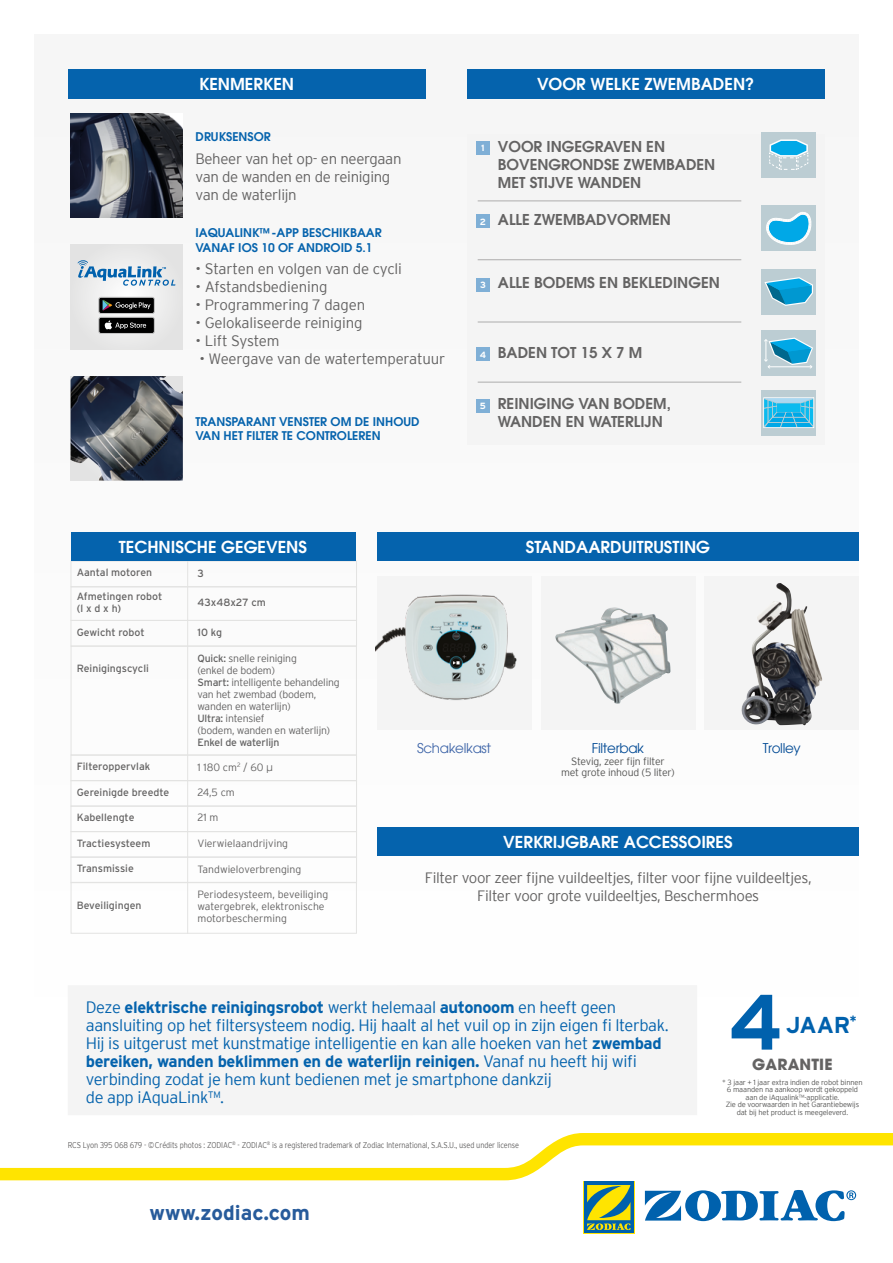
<style>
.page{position:relative;width:893px;height:1263px;background:#fff}
.page>*{position:absolute;margin:0;border:0;box-sizing:border-box;transform-origin:0 0}
.t1{font:700 78.3px "Interstate";color:#0061ad}
.t2{font:700 23.1px "Interstate";color:#0061ad}
.t3{font:700 20.85px "Interstate";color:#275b9b}
.t4{font:300 16.5px/18px "Interstate";letter-spacing:-.02em;color:#0563ad}
.t5{font:600 16.5px "Avant Garde LT";color:#fff}
.t6{font:700 15.45px "Avant Garde LT";letter-spacing:.01em;color:#646363}
.t7{font:300 15px/18px "Interstate";letter-spacing:-.02em;color:#646363;text-align:center}
.t8{font:600 15px/18px "Avant Garde LT";color:#646363}
.t9{font:13.5px "Avant Garde LT";letter-spacing:-.02em;color:#004994}
.t10{font:13.5px "Avant Garde LT";letter-spacing:-.02em;color:#3e65a8}
.t11{font:600 12px/14.4px "Avant Garde LT";color:#0563ad}
.t12{font:300 10.5px/12px "Interstate";letter-spacing:-.02em;color:#646363}
.t13{font:10.5px/12px "Interstate";color:#646363}
.t14{font:300 10.5px/12px "Interstate";color:#646363}
.t15{font:300 10.5px/10.5px "Interstate";letter-spacing:-.02em;color:#575756;text-align:center}
.t16{font:10.5px "Interstate";letter-spacing:-.02em;color:#646363}
.t17{font:300 8.4px "Interstate";letter-spacing:-.01em;color:#646363;scale:.87 1}
.t18{font:300 7.5px/7.5px "Interstate";letter-spacing:-.02em;color:#575756;text-align:center}
.s1{font-family:"Interstate";font-weight:700;font-size:9px;color:#fff}
.s2{font-weight:400}
.s3{font-family:"Avant Garde LT";font-weight:400}
.s4{font-weight:700}
</style>
<div class="page">
<div style="left:34px;top:34px;width:825px;height:966px;background:#fafafa"></div>
<div style="left:584px;top:1182px;width:50px;height:51px;background:#0061ad"></div>
<svg style="left:0;top:1133px;width:893px;height:97px"></svg>
<div style="left:68px;top:1000px;width:629px;height:115px;background:#f4f4f4"></div>
<div style="left:467px;top:69px;width:357px;height:30px;background:#0563ad"></div>
<div style="left:68px;top:69px;width:357px;height:30px;background:#0563ad"></div>
<div style="left:377px;top:533px;width:482px;height:28px;background:#0563ad"></div>
<div style="left:541px;top:576px;width:154px;height:153px;background:#f4f4f4"></div>
<div style="left:377px;top:576px;width:154px;height:153px;background:#f4f4f4"></div>
<div style="left:705px;top:576px;width:154px;height:153px;background:#f4f4f4"></div>
<img style="left:741px;top:583px;width:81px;height:142px">
<div style="left:377px;top:828px;width:482px;height:28px;background:#0563ad"></div>
<div style="left:467px;top:135px;width:358px;height:310px;background:#f4f4f4"></div>
<div style="left:476px;top:141px;width:13px;height:13px;background:#7fafd6"></div>
<div style="left:476px;top:215px;width:13px;height:13px;background:#7fafd6"></div>
<div style="left:476px;top:278px;width:13px;height:13px;background:#7fafd6"></div>
<div style="left:476px;top:348px;width:13px;height:13px;background:#7fafd6"></div>
<div style="left:476px;top:399px;width:13px;height:13px;background:#7fafd6"></div>
<hr style="left:478px;top:201px;width:263px;height:1px;background:#646363">
<hr style="left:478px;top:259px;width:263px;height:1px;background:#646363">
<hr style="left:478px;top:322px;width:263px;height:1px;background:#646363">
<hr style="left:478px;top:382px;width:263px;height:1px;background:#646363">
<div style="left:761px;top:132px;width:55px;height:45px;background:#bccdd3"></div>
<div style="left:761px;top:206px;width:55px;height:45px;background:#bccdd3"></div>
<div style="left:761px;top:269px;width:55px;height:45px;background:#bccdd3"></div>
<div style="left:761px;top:330px;width:55px;height:46px;background:#bccdd3"></div>
<div style="left:761px;top:390px;width:55px;height:45px;background:#bccdd3"></div>
<svg style="left:764px;top:337px;width:49px;height:31px"></svg>
<svg style="left:763px;top:397px;width:51px;height:31px;background:#4ec1e8"></svg>
<svg style="left:769px;top:139px;width:40px;height:31px"></svg>
<svg style="left:766px;top:212px;width:45px;height:33px"></svg>
<svg style="left:764px;top:277px;width:49px;height:29px"></svg>
<svg style="left:70px;top:245px;width:113px;height:104px"></svg>
<svg style="left:78px;top:259px;width:97px;height:27px"></svg>
<div style="left:99px;top:297px;width:55px;height:16px;background:#000;border-radius:2px"></div>
<div style="left:99px;top:297px;width:56px;height:17px;border:1px solid #c6c6c6;border-radius:2px"></div>
<svg style="left:103px;top:300px;width:48px;height:11px"></svg>
<div style="left:99px;top:317px;width:55px;height:16px;background:#000;border-radius:2px"></div>
<div style="left:99px;top:317px;width:56px;height:17px;border:1px solid #c6c6c6;border-radius:2px"></div>
<svg style="left:104px;top:320px;width:42px;height:9px"></svg>
<img style="left:71px;top:376px;width:112px;height:104px">
<img style="left:555px;top:607px;width:116px;height:96px">
<div style="left:71px;top:646px;width:286px;height:109px;border:1px solid #e3e3e2"></div>
<hr style="left:187px;top:561px;width:1px;height:373px;background:#e3e3e2">
<div style="left:71px;top:561px;width:286px;height:26px;border:1px solid #e3e3e2"></div>
<div style="left:71px;top:780px;width:286px;height:27px;border:1px solid #e3e3e2"></div>
<div style="left:71px;top:755px;width:286px;height:26px;border:1px solid #e3e3e2"></div>
<div style="left:71px;top:882px;width:286px;height:52px;border:1px solid #e3e3e2"></div>
<div style="left:71px;top:856px;width:286px;height:27px;border:1px solid #e3e3e2"></div>
<div style="left:71px;top:831px;width:286px;height:27px;border:1px solid #e3e3e2"></div>
<div style="left:71px;top:620px;width:286px;height:26px;border:1px solid #e3e3e2"></div>
<div style="left:71px;top:586px;width:286px;height:35px;border:1px solid #e3e3e2"></div>
<div style="left:71px;top:533px;width:284px;height:28px;background:#0563ad"></div>
<img style="left:70px;top:113px;width:113px;height:105px">
<img style="left:375px;top:594px;width:142px;height:106px">
<p class="t5" style="left:199px;top:74px;width:97px">KENMERKEN</p>
<p class="t5" style="left:537px;top:74px;width:219px">VOOR WELKE ZWEMBADEN?</p>
<p class="t11" style="left:196px;top:129px;width:77px">DRUKSENSOR</p>
<p class="t7" style="left:196px;top:149px;width:207px;text-align:left">Beheer van het op- en neergaan van de wanden en de reiniging van de waterlijn</p>
<p class="t11" style="left:196px;top:225px;width:188px">IAQUALINK™-APP BESCHIKBAAR<br>VANAF IOS 10 OF ANDROID 5.1</p>
<p class="t7" style="left:196px;top:259px;width:208px">• Starten en volgen van de cycli</p>
<p class="t7" style="left:196px;top:277px;width:133px">• Afstandsbediening</p>
<p class="t7" style="left:196px;top:295px;width:171px">• Programmering 7 dagen</p>
<p class="t7" style="left:196px;top:313px;width:168px">• Gelokaliseerde reiniging</p>
<p class="t7" style="left:196px;top:331px;width:85px">• Lift System</p>
<p class="t7" style="left:199px;top:349px;width:247px">• Weergave van de watertemperatuur</p>
<p class="t8" style="left:498px;top:137px;width:219px;text-indent:-17px"><span class="s1">1</span> VOOR INGEGRAVEN EN<br>BOVENGRONDSE ZWEMBADEN<br>MET STIJVE WANDEN</p>
<p class="t8" style="left:480px;top:210px;width:193px"><span class="s1">2</span> ALLE ZWEMBADVORMEN</p>
<p class="t8" style="left:480px;top:273px;width:241px"><span class="s1">3</span> ALLE BODEMS EN BEKLEDINGEN</p>
<p class="t8" style="left:480px;top:343px;width:164px"><span class="s1">4</span> BADEN TOT 15 X 7 M</p>
<p class="t8" style="left:480px;top:395px;width:192px"><span class="s1">5</span> REINIGING VAN BODEM,</p>
<p class="t11" style="left:196px;top:414px;width:225px">TRANSPARANT VENSTER OM DE INHOUD</p>
<p class="t8" style="left:498px;top:413px;width:166px">WANDEN EN WATERLIJN</p>
<p class="t11" style="left:196px;top:428px;width:187px">VAN HET FILTER TE CONTROLEREN</p>
<p class="t5" style="left:119px;top:536px;width:190px">TECHNISCHE GEGEVENS</p>
<p class="t13" style="left:77px;top:566px;width:77px">Aantal motoren</p>
<p class="t13" style="left:197px;top:568px;width:8px">3</p>
<p class="t13" style="left:77px;top:590px;width:87px">Afmetingen robot (l x d x h)</p>
<p class="t13" style="left:77px;top:626px;width:70px">Gewicht robot</p>
<p class="t13" style="left:77px;top:663px;width:74px">Reinigingscycli</p>
<p class="t13" style="left:77px;top:760px;width:75px">Filteroppervlak</p>
<p class="t13" style="left:77px;top:786px;width:94px">Gereinigde breedte</p>
<p class="t13" style="left:77px;top:811px;width:59px">Kabellengte</p>
<p class="t13" style="left:77px;top:837px;width:75px">Tractiesysteem</p>
<p class="t13" style="left:77px;top:863px;width:59px">Transmissie</p>
<p class="t13" style="left:77px;top:899px;width:66px">Beveiligingen</p>
<p class="t13" style="left:197px;top:596px;width:70px">43x48x27 cm</p>
<p class="t13" style="left:197px;top:626px;width:26px">10 kg</p>
<p class="t12" style="left:197px;top:652px;width:144px"><span class="s2">Quick:</span> snelle reiniging<br>(enkel de bodem)<br><span class="s2">Smart:</span> intelligente behandeling van het zwembad (bodem, wanden en waterlijn)<br><span class="s2">Ultra:</span> intensief<br>(bodem, wanden en waterlijn)</p>
<p class="t16" style="left:197px;top:736px;width:83px">Enkel de waterlijn</p>
<p class="t12" style="left:197px;top:761px;width:77px">1 180 cm<sup>2</sup> / 60 <span class="s3">µ</span></p>
<p class="t12" style="left:197px;top:786px;width:39px">24,5 cm</p>
<p class="t12" style="left:197px;top:812px;width:22px">21 m</p>
<p class="t14" style="left:197px;top:837px;width:92px">Vierwielaandrijving</p>
<p class="t14" style="left:197px;top:863px;width:105px">Tandwieloverbrenging</p>
<p class="t14" style="left:197px;top:889px;width:132px">Periodesysteem, beveiliging watergebrek, elektronische motorbescherming</p>
<p class="t5" style="left:526px;top:536px;width:186px">STANDAARDUITRUSTING</p>
<p class="t10" style="left:417px;top:740px;width:76px">Schakelkast</p>
<p class="t9" style="left:592px;top:740px;width:54px">Filterbak</p>
<p class="t15" style="left:561px;top:756px;width:115px">Stevig, zeer fijn filter met grote inhoud (5 liter)</p>
<p class="t5" style="left:503px;top:831px;width:231px">VERKRIJGBARE ACCESSOIRES</p>
<p class="t9" style="left:763px;top:740px;width:39px">Trolley</p>
<p class="t7" style="left:425px;top:869px;width:388px">Filter voor zeer fijne vuildeeltjes, filter voor fijne vuildeeltjes,<br>Filter voor grote vuildeeltjes, Beschermhoes</p>
<p class="t4" style="left:86px;top:998px;width:584px">Deze <span class="s4">elektrische reinigingsrobot</span> werkt helemaal <span class="s4">autonoom</span> en heeft geen aansluiting op het filtersysteem nodig. Hij haalt al het vuil op in zijn eigen fi lterbak.<br>Hij is uitgerust met kunstmatige intelligentie en kan alle hoeken van het <span class="s4">zwembad bereiken, wanden beklimmen en de waterlijn reinigen.</span> Vanaf nu heeft hij wifi verbinding zodat je hem kunt bedienen met je smartphone dankzij<br>de app iAquaLink™.</p>
<p class="t17" style="left:68px;top:1140px;width:520px">RCS Lyon 395 068 679 - ©Crédits photos : ZODIAC<sup>®</sup> - ZODIAC<sup>®</sup> is a registered trademark of Zodiac International, S.A.S.U., used under license</p>
<p class="t3" style="left:150px;top:1201px;width:162px">www.zodiac.com</p>
<h1 class="t1" style="left:728px;top:978px;width:56px">4</h1>
<p class="t6" style="left:752px;top:1054px;width:82px">GARANTIE</p>
<h2 class="t2" style="left:786px;top:1012px;width:72px">JAAR<sup>*</sup></h2>
<p class="t18" style="left:722px;top:1078px;width:142px">* 3 jaar + 1 jaar extra indien de robot binnen 6 maanden na aankoop wordt gekoppeld aan de iAqualink™-applicatie.<br>Zie de voorwaarden in het Garantiebewijs dat bij het product is meegeleverd.</p>
</div>
